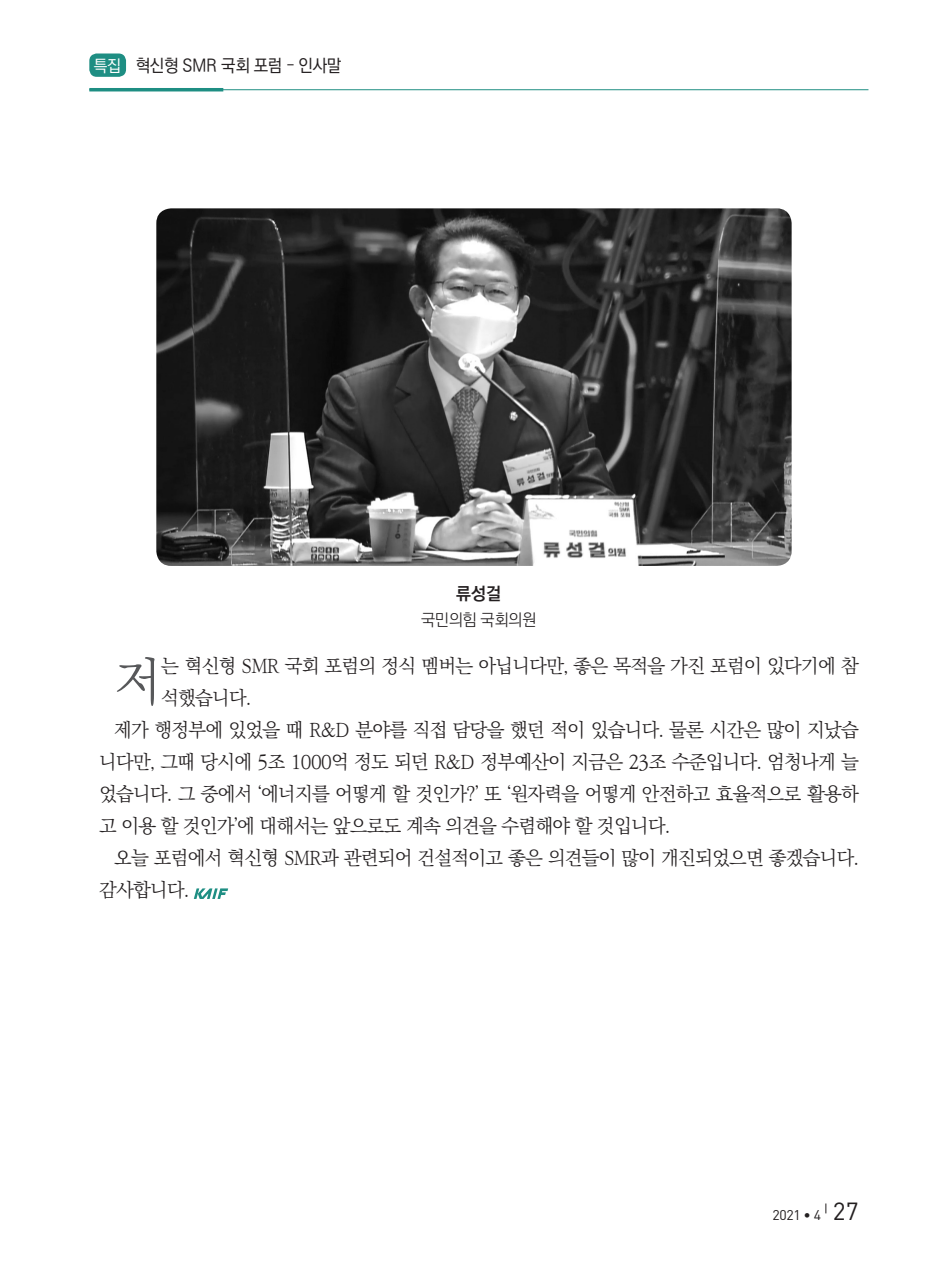
<style>
.page{position:relative;width:933px;height:1275px;background:#fff}
.page>*{position:absolute;margin:0;border:0;box-sizing:border-box;transform-origin:0 0}
.본문{font:51.27px "Ko Pub World Batang PL";color:#57585a}
.본문-2{font:19.25px/32px "Ko Pub World Batang PL";letter-spacing:-.035em;color:#231f20}
.t1{font:17.5px "Ko Pub World Dotum PM";letter-spacing:-.025em;color:#231f20;scale:.95 1}
.t2{font:17.5px "Ko Pub World Dotum PB";color:#231f20}
.t3{font:300 16.62px "Ko Pub Dotum";letter-spacing:-.025em;color:#231f20}
.t4{font:14px "DIN";color:#231f20}
.s1{font-size:16.62px;color:#fff}
.s2{font-size:24.5px}
</style>
<div class="page">
<hr style="left:89px;top:89px;width:779px;height:1px;background:#1e8e83">
<hr style="left:89px;top:88px;width:134px;height:3px;background:#1e8e83">
<svg style="left:194px;top:888px;width:34px;height:11px"></svg>
<img style="left:156px;top:208px;width:635px;height:358px">
<div style="left:89px;top:54px;width:37px;height:23px;background:#1e8e83;border-radius:7px"></div>
<p class="t1" style="left:94px;top:53px;width:262px"><span class="s1">특집</span> 혁신형 SMR 국회 포럼 – 인사말</p>
<p class="t2" style="left:456px;top:581px;width:46px">류성걸</p>
<p class="t3" style="left:421px;top:611px;width:117px">국민의힘 국회의원</p>
<p class="본문" style="left:114px;top:644px;width:49px">저</p>
<p class="본문-2" style="left:161px;top:650px;width:699px">는 혁신형 SMR 국회 포럼의 정식 멤버는 아닙니다만, 좋은 목적을 가진 포럼이 있다기에 참 석했습니다.</p>
<p class="본문-2" style="left:99px;top:715px;width:761px;text-align:justify;text-indent:15px">제가 행정부에 있었을 때 R&amp;D 분야를 직접 담당을 했던 적이 있습니다. 물론 시간은 많이 지났습 니다만, 그때 당시에 5조 1000억 정도 되던 R&amp;D 정부예산이 지금은 23조 수준입니다. 엄청나게 늘 었습니다. 그 중에서 ‘에너지를 어떻게 할 것인가?’ 또 ‘원자력을 어떻게 안전하고 효율적으로 활용하 고 이용 할 것인가’에 대해서는 앞으로도 계속 의견을 수렴해야 할 것입니다.</p>
<p class="본문-2" style="left:99px;top:843px;width:761px;text-indent:15px">오늘 포럼에서 혁신형 SMR과 관련되어 건설적이고 좋은 의견들이 많이 개진되었으면 좋겠습니다. 감사합니다.</p>
<p class="t4" style="left:772px;top:1207px;width:87px">2021 • 4 <span class="s2">27</span></p>
</div>
